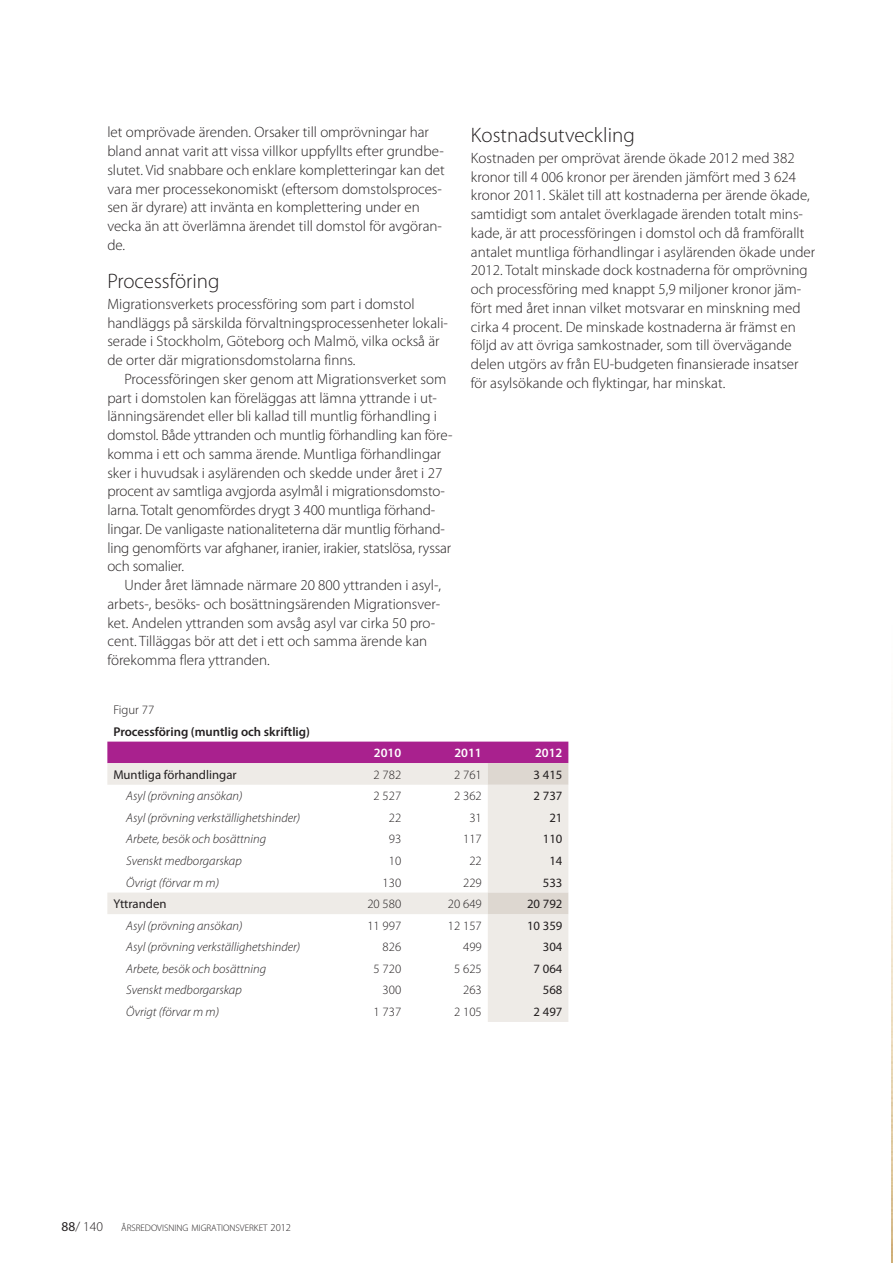
<style>
.page{position:relative;width:893px;height:1263px;background:#fff}
.page>*{position:absolute;margin:0;border:0;box-sizing:border-box;transform-origin:0 0}
.Rubriknivå_3{font:300 21px "Myriad Pro";color:#231f20}
.Brödtext{font:300 15px/18.8px "Myriad Pro";color:#231f20}
.Brödtext_med_indrag{font:300 15px/18.8px "Myriad Pro";color:#231f20}
.t1{font:300 13.5px "Myriad Pro";color:#231f20}
.Tabell_kursiv_light{font:italic 300 12.75px "Myriad Pro";color:#231f20}
.Tabell_bröd_utan_ind{font:300 12.75px "Myriad Pro";color:#231f20}
.Tabell_bröd_utan_ind-2{font:12.75px "Myriad Pro";color:#231f20}
.Tabell_rubrik_radavs{font:600 12.75px "Myriad Pro";color:#231f20}
.Tabell_rubrik_radavs-2{font:600 12.75px "Myriad Pro";color:#fff}
.t2{font:300 9.45px "Myriad Pro";color:#231f20}
.s1{font-weight:400}
.s2{font-size:10.5px}
</style>
<div class="page">
<div style="left:488px;top:914px;width:80px;height:108px;background:#eeebe7"></div>
<svg style="left:107px;top:742px;width:461px;height:172px"></svg>
<p class="Brödtext" style="left:107px;top:123px;width:339px">let omprövade ärenden. Orsaker till omprövningar har bland annat varit att vissa villkor uppfyllts efter grundbe&shy;slutet. Vid snabbare och enklare kompletteringar kan det vara mer processekonomiskt (eftersom domstolsproces&shy;sen är dyrare) att invänta en komplettering under en vecka än att överlämna ärendet till domstol för avgöran&shy;de.</p>
<p class="Rubriknivå_3" style="left:107px;top:269px;width:114px">Processföring</p>
<p class="Brödtext" style="left:107px;top:295px;width:342px">Migrationsverkets processföring som part i domstol handläggs på särskilda förvaltningsprocessenheter lokali&shy;serade i Stockholm, Göteborg och Malmö, vilka också är de orter där migrationsdomstolarna finns.</p>
<p class="Brödtext_med_indrag" style="left:107px;top:370px;width:347px;text-indent:17px">Processföringen sker genom att Migrationsverket som part i domstolen kan föreläggas att lämna yttrande i ut&shy;länningsärendet eller bli kallad till muntlig förhandling i domstol. Både yttranden och muntlig förhandling kan före&shy;komma i ett och samma ärende. Muntliga förhandlingar sker i huvudsak i asylärenden och skedde under året i 27 procent av samtliga avgjorda asylmål i migrationsdomsto&shy;larna. Totalt genomfördes drygt 3 400 muntliga förhand&shy;lingar. De vanligaste nationaliteterna där muntlig förhand&shy;ling genomförts var afghaner, iranier, irakier, statslösa, ryssar och somalier.</p>
<p class="Brödtext_med_indrag" style="left:107px;top:576px;width:335px;text-indent:17px">Under året lämnade närmare 20 800 yttranden i asyl-, arbets-, besöks- och bosättningsärenden Migrationsver&shy;ket. Andelen yttranden som avsåg asyl var cirka 50 pro&shy;cent. Tilläggas bör att det i ett och samma ärende kan förekomma flera yttranden.</p>
<p class="Tabell_bröd_utan_ind" style="left:113px;top:703px;width:42px">Figur 77</p>
<p class="Tabell_rubrik_radavs" style="left:113px;top:724px;width:198px">Processföring (muntlig och skriftlig)</p>
<p class="Rubriknivå_3" style="left:471px;top:123px;width:165px">Kostnadsutveckling</p>
<p class="Brödtext" style="left:471px;top:149px;width:346px">Kostnaden per omprövat ärende ökade 2012 med 382 kronor till 4 006 kronor per ärenden jämfört med 3 624 kronor 2011. Skälet till att kostnaderna per ärende ökade, samtidigt som antalet överklagade ärenden totalt mins&shy;kade, är att processföringen i domstol och då framförallt antalet muntliga förhandlingar i asylärenden ökade under 2012. Totalt minskade dock kostnaderna för omprövning och processföring med knappt 5,9 miljoner kronor jäm&shy;fört med året innan vilket motsvarar en minskning med cirka 4 procent. De minskade kostnaderna är främst en följd av att övriga samkostnader, som till övervägande delen utgörs av från EU-budgeten finansierade insatser för asylsökande och flyktingar, har minskat.</p>
<p class="Tabell_rubrik_radavs-2" style="left:374px;top:746px;width:29px">2010</p>
<p class="Tabell_rubrik_radavs-2" style="left:454px;top:746px;width:29px">2011</p>
<p class="Tabell_rubrik_radavs-2" style="left:535px;top:746px;width:29px">2012</p>
<p class="Tabell_bröd_utan_ind-2" style="left:113px;top:767px;width:125px">Muntliga förhandlingar</p>
<p class="Tabell_bröd_utan_ind" style="left:374px;top:767px;width:29px">2 782</p>
<p class="Tabell_bröd_utan_ind" style="left:454px;top:767px;width:29px">2 761</p>
<p class="Tabell_bröd_utan_ind-2" style="left:534px;top:767px;width:30px">3 415</p>
<p class="Tabell_kursiv_light" style="left:126px;top:789px;width:118px">Asyl (prövning ansökan)</p>
<p class="Tabell_bröd_utan_ind" style="left:374px;top:789px;width:29px">2 527</p>
<p class="Tabell_bröd_utan_ind" style="left:454px;top:789px;width:29px">2 362</p>
<p class="Tabell_bröd_utan_ind-2" style="left:534px;top:789px;width:30px">2 737</p>
<p class="Tabell_kursiv_light" style="left:126px;top:811px;width:176px">Asyl (prövning verkställighetshinder)</p>
<p class="Tabell_bröd_utan_ind" style="left:389px;top:810px;width:14px">22</p>
<p class="Tabell_bröd_utan_ind" style="left:469px;top:810px;width:14px">31</p>
<p class="Tabell_bröd_utan_ind-2" style="left:549px;top:811px;width:15px">21</p>
<p class="Tabell_kursiv_light" style="left:126px;top:832px;width:141px">Arbete, besök och bosättning</p>
<p class="Tabell_bröd_utan_ind" style="left:389px;top:832px;width:14px">93</p>
<p class="Tabell_bröd_utan_ind" style="left:463px;top:832px;width:20px">117</p>
<p class="Tabell_bröd_utan_ind-2" style="left:543px;top:832px;width:21px">110</p>
<p class="Tabell_kursiv_light" style="left:126px;top:854px;width:117px">Svenskt medborgarskap</p>
<p class="Tabell_bröd_utan_ind" style="left:389px;top:854px;width:14px">10</p>
<p class="Tabell_bröd_utan_ind" style="left:469px;top:854px;width:14px">22</p>
<p class="Tabell_bröd_utan_ind-2" style="left:549px;top:854px;width:15px">14</p>
<p class="Tabell_kursiv_light" style="left:126px;top:875px;width:94px">Övrigt (förvar m m)</p>
<p class="Tabell_bröd_utan_ind" style="left:383px;top:875px;width:20px">130</p>
<p class="Tabell_bröd_utan_ind" style="left:463px;top:875px;width:20px">229</p>
<p class="Tabell_bröd_utan_ind-2" style="left:543px;top:875px;width:21px">533</p>
<p class="Tabell_bröd_utan_ind-2" style="left:113px;top:897px;width:55px">Yttranden</p>
<p class="Tabell_bröd_utan_ind" style="left:367px;top:897px;width:35px">20 580</p>
<p class="Tabell_bröd_utan_ind" style="left:448px;top:897px;width:35px">20 649</p>
<p class="Tabell_bröd_utan_ind-2" style="left:527px;top:897px;width:37px">20 792</p>
<p class="Tabell_kursiv_light" style="left:126px;top:919px;width:118px">Asyl (prövning ansökan)</p>
<p class="Tabell_bröd_utan_ind" style="left:367px;top:918px;width:35px">11 997</p>
<p class="Tabell_bröd_utan_ind" style="left:448px;top:918px;width:35px">12 157</p>
<p class="Tabell_bröd_utan_ind-2" style="left:527px;top:918px;width:37px">10 359</p>
<p class="Tabell_kursiv_light" style="left:126px;top:940px;width:176px">Asyl (prövning verkställighetshinder)</p>
<p class="Tabell_bröd_utan_ind" style="left:383px;top:940px;width:20px">826</p>
<p class="Tabell_bröd_utan_ind" style="left:463px;top:940px;width:20px">499</p>
<p class="Tabell_bröd_utan_ind-2" style="left:543px;top:940px;width:21px">304</p>
<p class="Tabell_kursiv_light" style="left:126px;top:962px;width:141px">Arbete, besök och bosättning</p>
<p class="Tabell_bröd_utan_ind" style="left:374px;top:961px;width:29px">5 720</p>
<p class="Tabell_bröd_utan_ind" style="left:454px;top:961px;width:29px">5 625</p>
<p class="Tabell_bröd_utan_ind-2" style="left:534px;top:961px;width:30px">7 064</p>
<p class="Tabell_kursiv_light" style="left:126px;top:983px;width:117px">Svenskt medborgarskap</p>
<p class="Tabell_bröd_utan_ind" style="left:383px;top:983px;width:20px">300</p>
<p class="Tabell_bröd_utan_ind" style="left:463px;top:983px;width:20px">263</p>
<p class="Tabell_bröd_utan_ind-2" style="left:543px;top:983px;width:21px">568</p>
<p class="Tabell_kursiv_light" style="left:126px;top:1005px;width:94px">Övrigt (förvar m m)</p>
<p class="Tabell_bröd_utan_ind" style="left:374px;top:1005px;width:29px">1 737</p>
<p class="Tabell_bröd_utan_ind" style="left:454px;top:1005px;width:29px">2 105</p>
<p class="Tabell_bröd_utan_ind-2" style="left:534px;top:1005px;width:30px">2 497</p>
<p class="t1" style="left:62px;top:1219px;width:43px"><span class="s1">88</span>/ 140</p>
<p class="t2" style="left:121px;top:1222px;width:171px">ÅRSREDOVISNING MIGRATIONSVERKET <span class="s2">2012</span></p>
</div>
